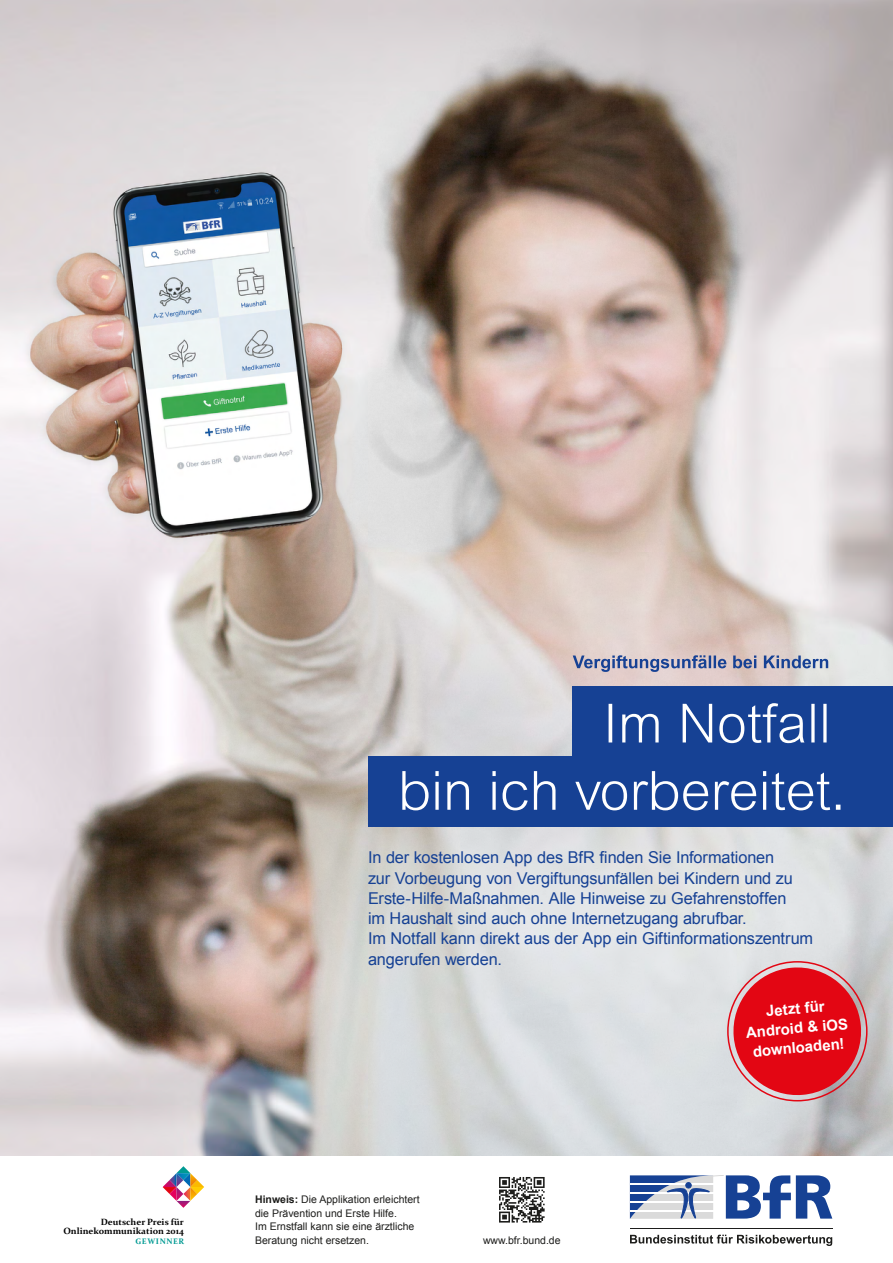
<style>
.page{position:relative;width:893px;height:1263px;background:#fff}
.page>*{position:absolute;margin:0;border:0;box-sizing:border-box;transform-origin:0 0}
.t1{font:16.35px/20.2px "Arial";letter-spacing:-.01em;color:#164194}
.t2{font:700 15px/19.5px "Arial";color:#fff;text-align:center}
.t3{font:10.5px/13.5px "Arial";color:#1d1d1b}
.t4{font:700 9.07px/9.1px "Constantia";color:#000;text-align:right}
.t5{font:700 8.1px "Constantia";letter-spacing:.075em;color:#009a93}
.s1{font-weight:700}
</style>
<div class="page">
<img style="left:0;top:0;width:893px;height:1156px">
<div style="left:368px;top:756px;width:525px;height:70px;background:#164194"></div>
<div style="left:573px;top:687px;width:320px;height:70px;background:#164194"></div>
<svg style="left:609px;top:703px;width:218px;height:40px"></svg>
<svg style="left:402px;top:771px;width:438px;height:39px"></svg>
<svg style="left:573px;top:655px;width:255px;height:17px;background:#a1a2ba"></svg>
<svg style="left:630px;top:1235px;width:202px;height:11px"></svg>
<svg style="left:630px;top:1175px;width:202px;height:44px"></svg>
<hr style="left:630px;top:1228px;width:202px;height:1px;background:#1d1d1b">
<img style="left:176px;top:1201px;width:14px;height:7px">
<svg style="left:163px;top:1166px;width:41px;height:35px"></svg>
<img style="left:190px;top:1173px;width:7px;height:14px">
<svg style="left:499px;top:1222px;width:43px;height:1px"></svg>
<svg style="left:499px;top:1177px;width:46px;height:45px"></svg>
<svg style="left:731px;top:965px;width:133px;height:133px;background:#dd3943"></svg>
<p class="t4" style="left:63px;top:1216px;width:122px">Deutscher Preis für<br>Onlinekommunikation 2014</p>
<p class="t5" style="left:135px;top:1235px;width:50px">GEWINNER</p>
<p class="t1" style="left:368px;top:848px;width:447px">In der kostenlosen App des BfR finden Sie Informationen<br>zur Vorbeugung von Vergiftungsunfällen bei Kindern und zu Erste-Hilfe-Maßnahmen. Alle Hinweise zu Gefahrenstoffen<br>im Haushalt sind auch ohne Internetzugang abrufbar.<br>Im Notfall kann direkt aus der App ein Giftinformationszentrum angerufen werden.</p>
<p class="t3" style="left:255px;top:1193px;width:166px"><span class="s1">Hinweis:</span> Die Applikation erleichtert die Prävention und Erste Hilfe.<br>Im Ernstfall kann sie eine ärztliche Beratung nicht ersetzen.</p>
<p class="t3" style="left:483px;top:1233px;width:79px">www.bfr.bund.de</p>
<p class="t2" style="left:743px;top:1004px;width:104px;rotate:-5deg">Jetzt für<br>Android &amp; iOS downloaden!</p>
</div>
